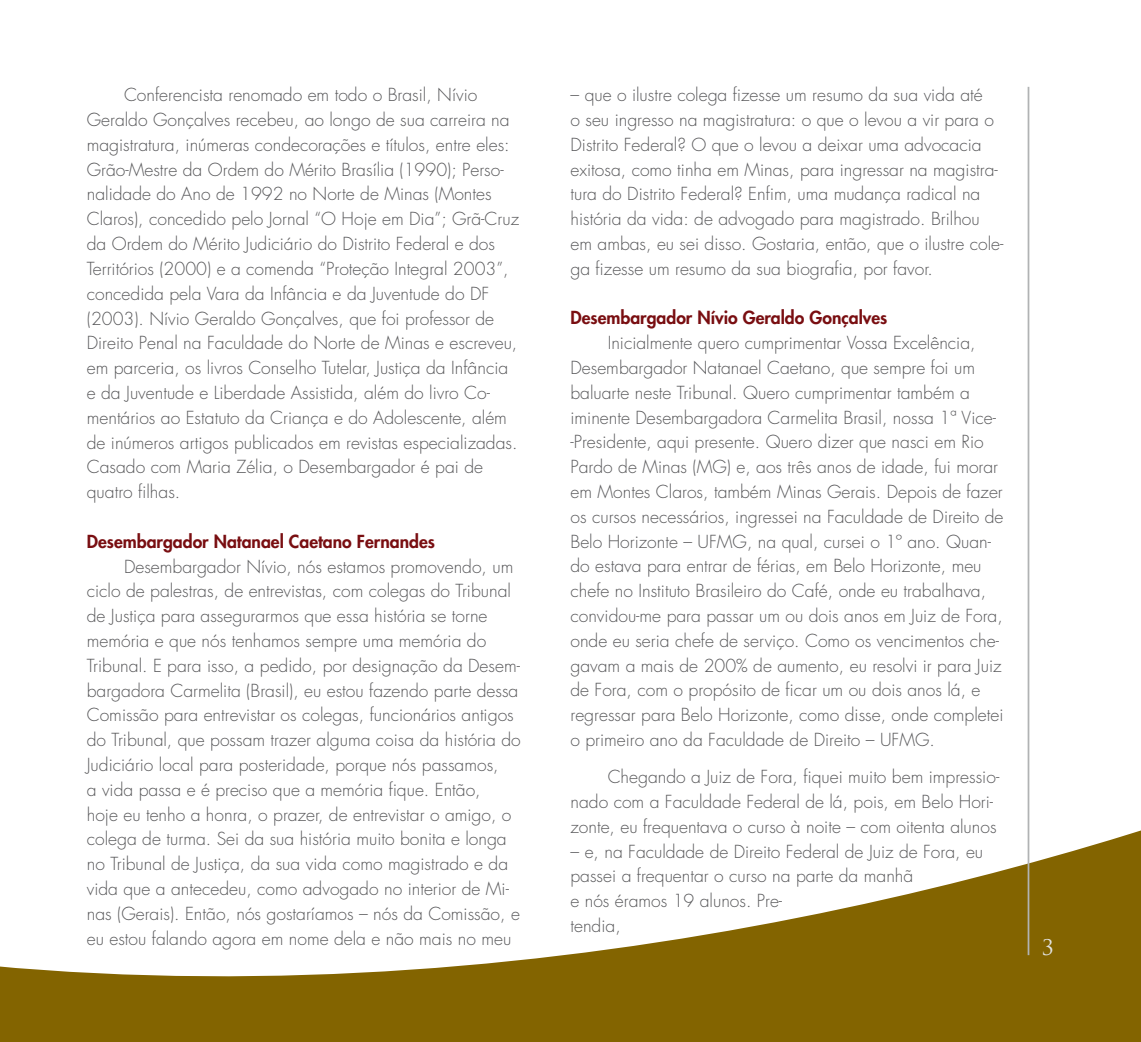
<style>
.page{position:relative;width:1141px;height:1042px;background:#fff}
.page>*{position:absolute;margin:0;border:0;box-sizing:border-box;transform-origin:0 0}
.t1{font:21px "Trajan Pro";color:#e3e4e4}
.t2{font:300 17.5px/24.8px "Futura Std";color:#58585a}
.t3{font:800 17.5px "Futura Std";color:#790e11}
</style>
<div class="page">
<svg style="left:0;top:819px;width:1141px;height:223px"></svg>
<hr style="left:1028px;top:87px;width:1px;height:868px;background:#b1b3b4">
<p class="t2" style="left:87px;top:83px;width:434px;text-indent:37px">Conferencista renomado em todo o Brasil, Nívio Geraldo Gonçalves recebeu, ao longo de sua carreira na magistratura, inúmeras condecorações e títulos, entre eles:<br>Grão-Mestre da Ordem do Mérito Brasília (1990); Perso&shy;nalidade do Ano de 1992 no Norte de Minas (Montes Claros), concedido pelo Jornal “O Hoje em Dia”; Grã-Cruz da Ordem do Mérito Judiciário do Distrito Federal e dos Territórios (2000) e a comenda “Proteção Integral 2003”, concedida pela Vara da Infância e da Juventude do DF (2003). Nívio Geraldo Gonçalves, que foi professor de Direito Penal na Faculdade do Norte de Minas e escreveu, em parceria, os livros Conselho Tutelar, Justiça da Infância e da Juventude e Liberdade Assistida, além do livro Co&shy;mentários ao Estatuto da Criança e do Adolescente, além de inúmeros artigos publicados em revistas especializadas.<br>Casado com Maria Zélia, o Desembargador é pai de quatro filhas.</p>
<p class="t3" style="left:87px;top:530px;width:350px">Desembargador Natanael Caetano Fernandes</p>
<p class="t2" style="left:87px;top:554px;width:435px;text-indent:37px">Desembargador Nívio, nós estamos promovendo, um ciclo de palestras, de entrevistas, com colegas do Tribunal de Justiça para assegurarmos que essa história se torne memória e que nós tenhamos sempre uma memória do Tribunal. E para isso, a pedido, por designação da Desem&shy;bargadora Carmelita (Brasil), eu estou fazendo parte dessa Comissão para entrevistar os colegas, funcionários antigos do Tribunal, que possam trazer alguma coisa da história do Judiciário local para posteridade, porque nós passamos,<br>a vida passa e é preciso que a memória fique. Então,<br>hoje eu tenho a honra, o prazer, de entrevistar o amigo, o colega de turma. Sei da sua história muito bonita e longa no Tribunal de Justiça, da sua vida como magistrado e da vida que a antecedeu, como advogado no interior de Mi&shy;nas (Gerais). Então, nós gostaríamos – nós da Comissão, e eu estou falando agora em nome dela e não mais no meu</p>
<p class="t2" style="left:570px;top:83px;width:434px">– que o ilustre colega fizesse um resumo da sua vida até<br>o seu ingresso na magistratura: o que o levou a vir para o Distrito Federal? O que o levou a deixar uma advocacia exitosa, como tinha em Minas, para ingressar na magistra&shy;tura do Distrito Federal? Enfim, uma mudança radical na história da vida: de advogado para magistrado. Brilhou em ambas, eu sei disso. Gostaria, então, que o ilustre cole&shy;ga fizesse um resumo da sua biografia, por favor.</p>
<p class="t3" style="left:570px;top:307px;width:318px">Desembargador Nívio Geraldo Gonçalves</p>
<p class="t2" style="left:570px;top:331px;width:434px;text-indent:37px">Inicialmente quero cumprimentar Vossa Excelência, Desembargador Natanael Caetano, que sempre foi um baluarte neste Tribunal. Quero cumprimentar também a iminente Desembargadora Carmelita Brasil, nossa 1ª Vice--Presidente, aqui presente. Quero dizer que nasci em Rio Pardo de Minas (MG) e, aos três anos de idade, fui morar em Montes Claros, também Minas Gerais. Depois de fazer os cursos necessários, ingressei na Faculdade de Direito de Belo Horizonte – UFMG, na qual, cursei o 1º ano. Quan&shy;do estava para entrar de férias, em Belo Horizonte, meu chefe no Instituto Brasileiro do Café, onde eu trabalhava, convidou-me para passar um ou dois anos em Juiz de Fora, onde eu seria chefe de serviço. Como os vencimentos che&shy;gavam a mais de 200% de aumento, eu resolvi ir para Juiz de Fora, com o propósito de ficar um ou dois anos lá, e regressar para Belo Horizonte, como disse, onde completei o primeiro ano da Faculdade de Direito – UFMG.</p>
<p class="t2" style="left:570px;top:765px;width:430px;text-indent:37px">Chegando a Juiz de Fora, fiquei muito bem impressio&shy;nado com a Faculdade Federal de lá, pois, em Belo Hori&shy;zonte, eu frequentava o curso à noite – com oitenta alunos</p>
<p class="t2" style="left:570px;top:839px;width:414px">– e, na Faculdade de Direito Federal de Juiz de Fora, eu passei a frequentar o curso na parte da manhã<br>e nós éramos 19 alunos. Pre-<br>tendia,</p>
<p class="t1" style="left:1042px;top:934px;width:13px">3</p>
</div>
